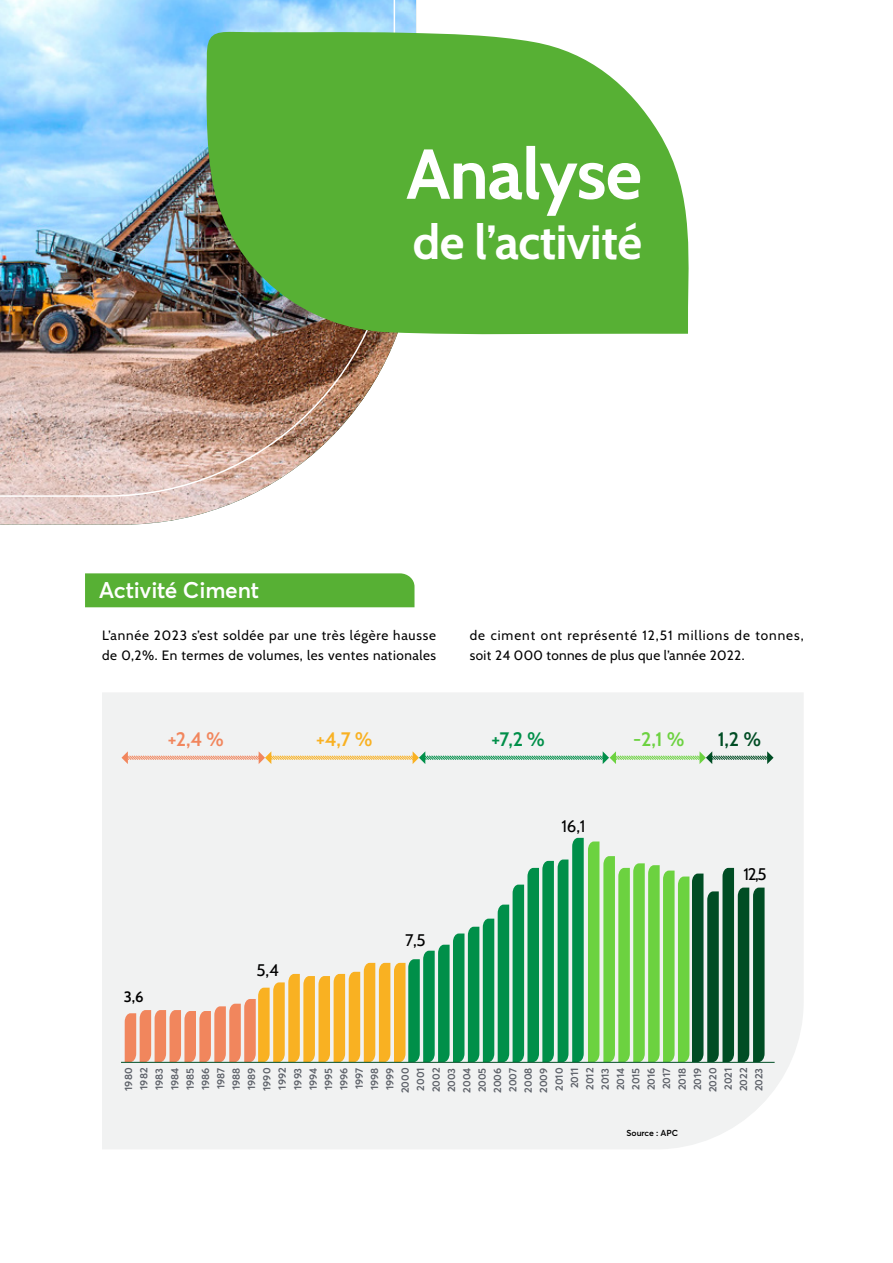
<style>
.page{position:relative;width:893px;height:1263px;background:#fff}
.page>*{position:absolute;margin:0;border:0;box-sizing:border-box;transform-origin:0 0}
.t1{font:700 70.5px "Cabin";letter-spacing:-.01em;color:#fff}
.t2{font:700 48px "Cabin";letter-spacing:-.01em;color:#fff}
.t3{font:600 22.5px "Averta CY";letter-spacing:-.01em;color:#fff}
.t4{font:600 19.5px "Cabin";color:#f1865d}
.t5{font:600 19.5px "Cabin";color:#f9b122}
.t6{font:600 19.5px "Cabin";color:#008f49}
.t7{font:600 19.5px "Cabin";color:#6cd240}
.t8{font:600 19.5px "Cabin";color:#004d24}
.t9{font:16.8px "Cabin";color:#000}
.t10{font:600 15px "Cabin";color:#000}
.t11{font:13.5px/20.2px "Cabin";letter-spacing:.055em;color:#000}
.t12{font:600 10.5px/15.3px "Averta CY";color:#5c6068;text-align:center}
.t13{font:600 8.55px "Averta CY";letter-spacing:-.01em;color:#000}
</style>
<div class="page">
<div style="left:85px;top:573px;width:329px;height:34px;background:#57b034"></div>
<div style="left:102px;top:693px;width:701px;height:456px;background:#f1f2f2"></div>
<svg style="left:125px;top:838px;width:640px;height:224px"></svg>
<hr style="left:121px;top:1062px;width:654px;height:1px;background:#004d24">
<svg style="left:122px;top:751px;width:651px;height:13px"></svg>
<img style="left:0;top:0;width:416px;height:525px">
<img style="left:0;top:0;width:395px;height:497px">
<svg style="left:204px;top:31px;width:485px;height:305px;background:#63b044"></svg>
<h3 class="t3" style="left:99px;top:574px;width:162px">Activité Ciment</h3>
<h1 class="t1" style="left:406px;top:118px;width:237px">Analyse</h1>
<h2 class="t2" style="left:413px;top:204px;width:231px">de l’activité</h2>
<p class="t11" style="left:102px;top:624px;width:335px">L’année 2023 s’est soldée par une très légère hausse de 0,2%. En termes de volumes, les ventes nationales</p>
<p class="t11" style="left:470px;top:624px;width:335px">de ciment ont représenté 12,51 millions de tonnes, soit 24 000 tonnes de plus que l’année 2022.</p>
<h3 class="t4" style="left:168px;top:723px;width:58px">+2,4 %</h3>
<h3 class="t5" style="left:316px;top:723px;width:58px">+4,7 %</h3>
<h3 class="t6" style="left:491px;top:723px;width:55px">+7,2 %</h3>
<h3 class="t7" style="left:633px;top:723px;width:53px">-2,1 %</h3>
<h3 class="t8" style="left:718px;top:723px;width:45px">1,2 %</h3>
<h3 class="t10" style="left:124px;top:985px;width:21px">3,6</h3>
<h3 class="t9" style="left:256px;top:957px;width:24px">5,4</h3>
<h3 class="t9" style="left:405px;top:927px;width:22px">7,5</h3>
<h3 class="t9" style="left:561px;top:813px;width:25px">16,1</h3>
<h3 class="t9" style="left:744px;top:861px;width:24px">12,5</h3>
<p class="t12" style="left:120px;top:1093px;width:27px;rotate:-90deg">1980<br>1982<br>1983<br>1984<br>1985<br>1986<br>1987<br>1988<br>1989<br>1990<br>1992<br>1993<br>1994<br>1995<br>1996<br>1997<br>1998<br>1999<br>2000<br>2001<br>2002<br>2003<br>2004<br>2005<br>2006<br>2007<br>2008<br>2009<br>2010<br>2011<br>2012<br>2013<br>2014<br>2015<br>2016<br>2017<br>2018<br>2019<br>2020<br>2021<br>2022<br>2023</p>
<p class="t13" style="left:627px;top:1126px;width:53px">Source : APC</p>
</div>
